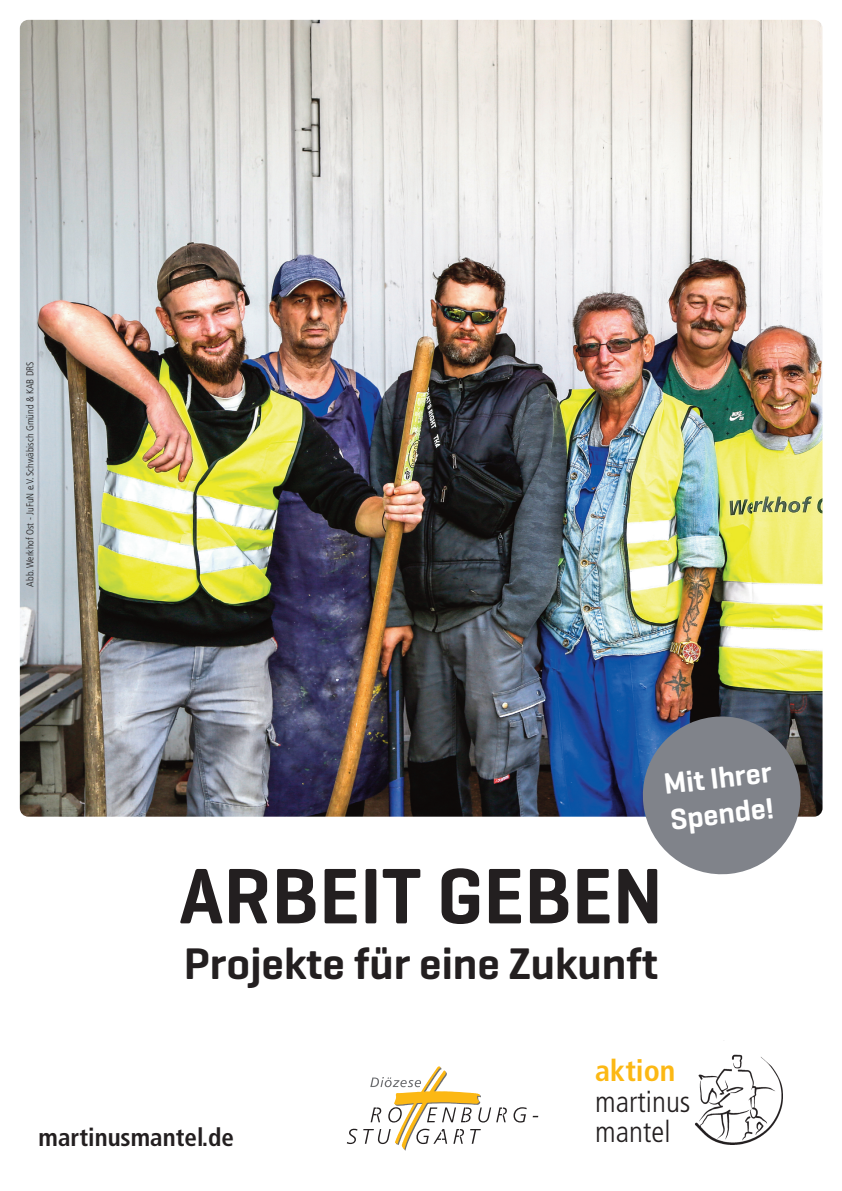
<style>
.page{position:relative;width:842px;height:1191px;background:#fff}
.page>*{position:absolute;margin:0;border:0;box-sizing:border-box;transform-origin:0 0}
.t1{font:600 80px "Geogrotesque";color:#231f20}
.t2{font:600 45px "Geogrotesque";color:#231f20}
.t3{font:600 30px "Geogrotesque";color:#fff}
.t4{font:300 condensed 29.8px "Frutiger";color:#231f20}
.t5{font:700 condensed 29.8px "Frutiger";color:#fcb814}
.t6{font:700 condensed 25px "Frutiger LT Pro";color:#231f20}
.t7{font:300 condensed 10px "Frutiger";color:#231f20}
</style>
<div class="page">
<img style="left:20px;top:20px;width:802px;height:796px;border-radius:9px">
<svg style="left:638px;top:712px;width:167px;height:163px;background:#838893"></svg>
<svg style="left:347px;top:1128px;width:10px;height:16px"></svg>
<svg style="left:513px;top:1107px;width:14px;height:15px"></svg>
<svg style="left:363px;top:1066px;width:144px;height:84px"></svg>
<img style="left:695px;top:1054px;width:88px;height:90px">
<p class="t7" style="left:26px;top:586px;width:227px;rotate:-90deg">Abb. Werkhof Ost - JuFuN e.V. Schwäbisch Gmünd &amp; KAB DRS</p>
<p class="t3" style="left:662px;top:767px;width:110px;rotate:-7deg">Mit Ihrer</p>
<p class="t3" style="left:668px;top:802px;width:106px;rotate:-7deg">Spende!</p>
<p class="t1" style="left:179px;top:849px;width:485px">ARBEIT GEBEN</p>
<p class="t2" style="left:184px;top:937px;width:476px">Projekte für eine Zukunft</p>
<p class="t6" style="left:39px;top:1123px;width:197px">martinusmantel.de</p>
<p class="t5" style="left:595px;top:1058px;width:82px">aktion</p>
<p class="t4" style="left:595px;top:1089px;width:97px">martinus</p>
<p class="t4" style="left:595px;top:1120px;width:77px">mantel</p>
</div>
